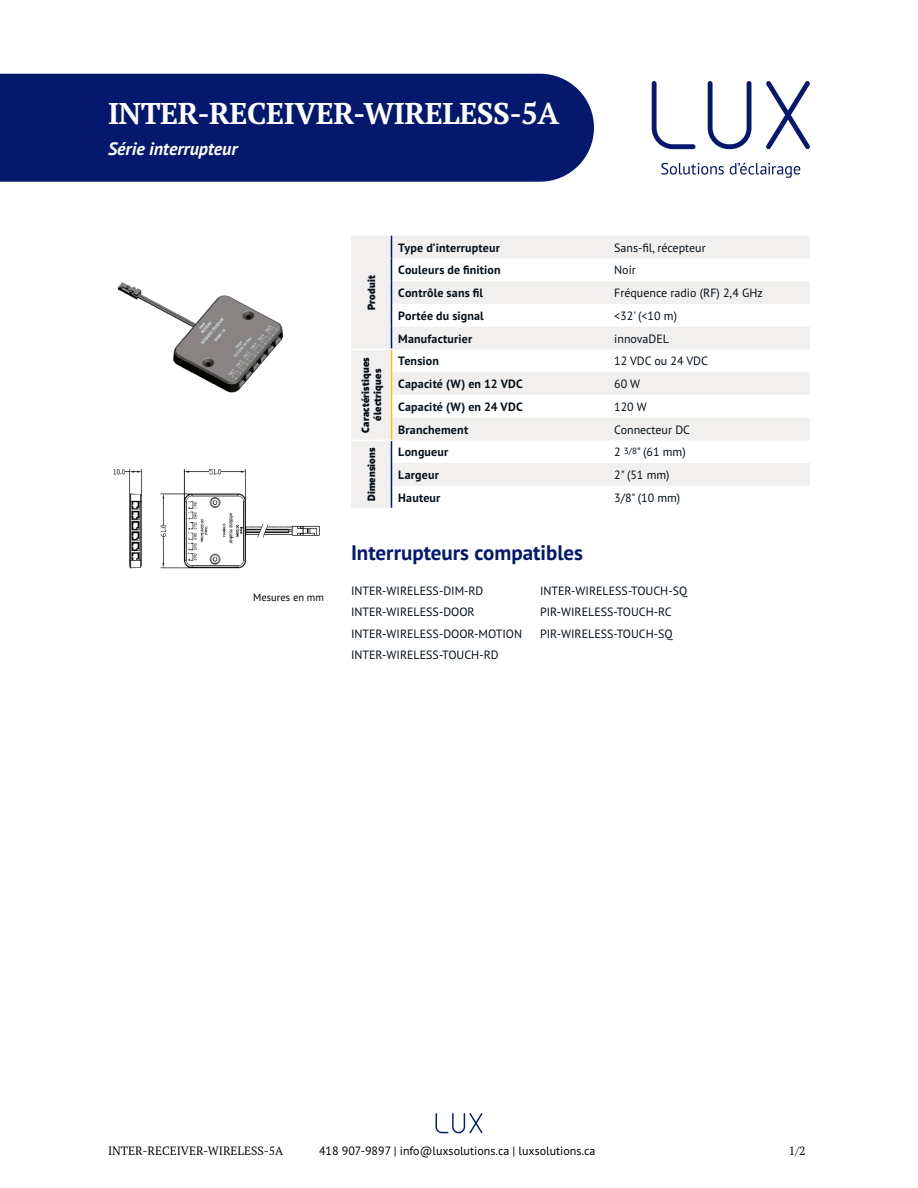
<style>
.page{position:relative;width:918px;height:1188px;background:#fff}
.page>*{position:absolute;margin:0;border:0;box-sizing:border-box;transform-origin:0 0}
.Titre_nom_de_produit{font:700 30px "PT Serif Pro";letter-spacing:-.02em;color:#fff}
.Sous-titres{font:700 21px "PT Sans Pro";color:#04196e}
.Série{font:italic 700 18px "PT Sans Pro";color:#fff}
.Texte_de_tableau{font:12px "PT Sans Pro";color:#041019}
.Titre_de_tableau{font:700 12px "PT Sans Pro";letter-spacing:.015em;color:#041019}
.t1{font:12px "PT Sans Pro";color:#000}
.t2{font:12px "PT Serif Pro";color:#000}
.Noms_titres_de_tableaux{font:900 10.5px/12px "PT Sans Pro";letter-spacing:.02em;color:#041019;text-align:center}
.Descriptions{font:10.5px "PT Sans Pro";color:#000}
</style>
<div class="page">
<svg style="left:436px;top:1113px;width:47px;height:20px"></svg>
<img style="left:117px;top:282px;width:167px;height:111px">
<svg style="left:351px;top:236px;width:459px;height:272px;fill:#f2f0ee"></svg>
<hr style="left:351px;top:349px;width:41px;height:1px;background:#fff">
<hr style="left:351px;top:440px;width:41px;height:1px;background:#fff">
<svg style="left:391px;top:236px;width:1px;height:272px"></svg>
<svg style="left:661px;top:163px;width:63px;height:12px"></svg>
<svg style="left:730px;top:163px;width:70px;height:15px"></svg>
<svg style="left:766px;top:81px;width:44px;height:68px"></svg>
<svg style="left:708px;top:81px;width:44px;height:68px"></svg>
<svg style="left:652px;top:81px;width:44px;height:68px"></svg>
<div style="left:0;top:74px;width:594px;height:108px;background:#04196e"></div>
<img style="left:113px;top:469px;width:207px;height:100px">
<p class="Titre_nom_de_produit" style="left:108px;top:93px;width:453px">INTER-RECEIVER-WIRELESS-5A</p>
<p class="Série" style="left:108px;top:136px;width:131px">Série interrupteur</p>
<p class="Noms_titres_de_tableaux" style="left:365px;top:310px;width:36px;rotate:-90deg">Produit</p>
<p class="Titre_de_tableau" style="left:398px;top:240px;width:103px">Type d’interrupteur</p>
<p class="Texte_de_tableau" style="left:614px;top:240px;width:93px">Sans-fil, récepteur</p>
<p class="Titre_de_tableau" style="left:398px;top:262px;width:104px">Couleurs de finition</p>
<p class="Texte_de_tableau" style="left:614px;top:262px;width:23px">Noir</p>
<p class="Titre_de_tableau" style="left:398px;top:285px;width:86px">Contrôle sans fil</p>
<p class="Texte_de_tableau" style="left:614px;top:285px;width:150px">Fréquence radio (RF) 2,4 GHz</p>
<p class="Titre_de_tableau" style="left:398px;top:308px;width:87px">Portée du signal</p>
<p class="Texte_de_tableau" style="left:614px;top:308px;width:64px">&lt;32' (&lt;10 m)</p>
<p class="Titre_de_tableau" style="left:398px;top:331px;width:76px">Manufacturier</p>
<p class="Texte_de_tableau" style="left:614px;top:331px;width:56px">innovaDEL</p>
<p class="Noms_titres_de_tableaux" style="left:359px;top:433px;width:77px;rotate:-90deg">Caractéristiques électriques</p>
<p class="Titre_de_tableau" style="left:398px;top:353px;width:42px">Tension</p>
<p class="Texte_de_tableau" style="left:614px;top:353px;width:95px">12 VDC ou 24 VDC</p>
<p class="Titre_de_tableau" style="left:398px;top:376px;width:126px">Capacité (W) en 12 VDC</p>
<p class="Texte_de_tableau" style="left:614px;top:376px;width:27px">60 W</p>
<p class="Titre_de_tableau" style="left:398px;top:399px;width:126px">Capacité (W) en 24 VDC</p>
<p class="Texte_de_tableau" style="left:614px;top:399px;width:34px">120 W</p>
<p class="Titre_de_tableau" style="left:398px;top:421px;width:71px">Branchement</p>
<p class="Texte_de_tableau" style="left:614px;top:422px;width:77px">Connecteur DC</p>
<p class="Descriptions" style="left:253px;top:591px;width:72px">Mesures en mm</p>
<p class="Noms_titres_de_tableaux" style="left:365px;top:501px;width:55px;rotate:-90deg">Dimensions</p>
<p class="Titre_de_tableau" style="left:398px;top:444px;width:52px">Longueur</p>
<p class="Texte_de_tableau" style="left:614px;top:444px;width:73px">2 <sup>3/8</sup>" (61 mm)</p>
<p class="Titre_de_tableau" style="left:398px;top:467px;width:42px">Largeur</p>
<p class="Texte_de_tableau" style="left:614px;top:467px;width:57px">2" (51 mm)</p>
<p class="Titre_de_tableau" style="left:398px;top:490px;width:44px">Hauteur</p>
<p class="Texte_de_tableau" style="left:614px;top:490px;width:68px">3/8" (10 mm)</p>
<p class="Sous-titres" style="left:351px;top:539px;width:234px">Interrupteurs compatibles</p>
<p class="Texte_de_tableau" style="left:351px;top:583px;width:134px">INTER-WIRELESS-DIM-RD</p>
<p class="Texte_de_tableau" style="left:540px;top:583px;width:149px">INTER-WIRELESS-TOUCH-SQ</p>
<p class="Texte_de_tableau" style="left:351px;top:604px;width:125px">INTER-WIRELESS-DOOR</p>
<p class="Texte_de_tableau" style="left:540px;top:604px;width:133px">PIR-WIRELESS-TOUCH-RC</p>
<p class="Texte_de_tableau" style="left:351px;top:626px;width:173px">INTER-WIRELESS-DOOR-MOTION</p>
<p class="Texte_de_tableau" style="left:540px;top:626px;width:134px">PIR-WIRELESS-TOUCH-SQ</p>
<p class="Texte_de_tableau" style="left:351px;top:647px;width:149px">INTER-WIRELESS-TOUCH-RD</p>
<p class="t2" style="left:108px;top:1143px;width:177px">INTER-RECEIVER-WIRELESS-5A</p>
<p class="t1" style="left:319px;top:1143px;width:278px">418 907-9897 | info@luxsolutions.ca | luxsolutions.ca</p>
<p class="t2" style="left:789px;top:1143px;width:18px">1/2</p>
</div>
